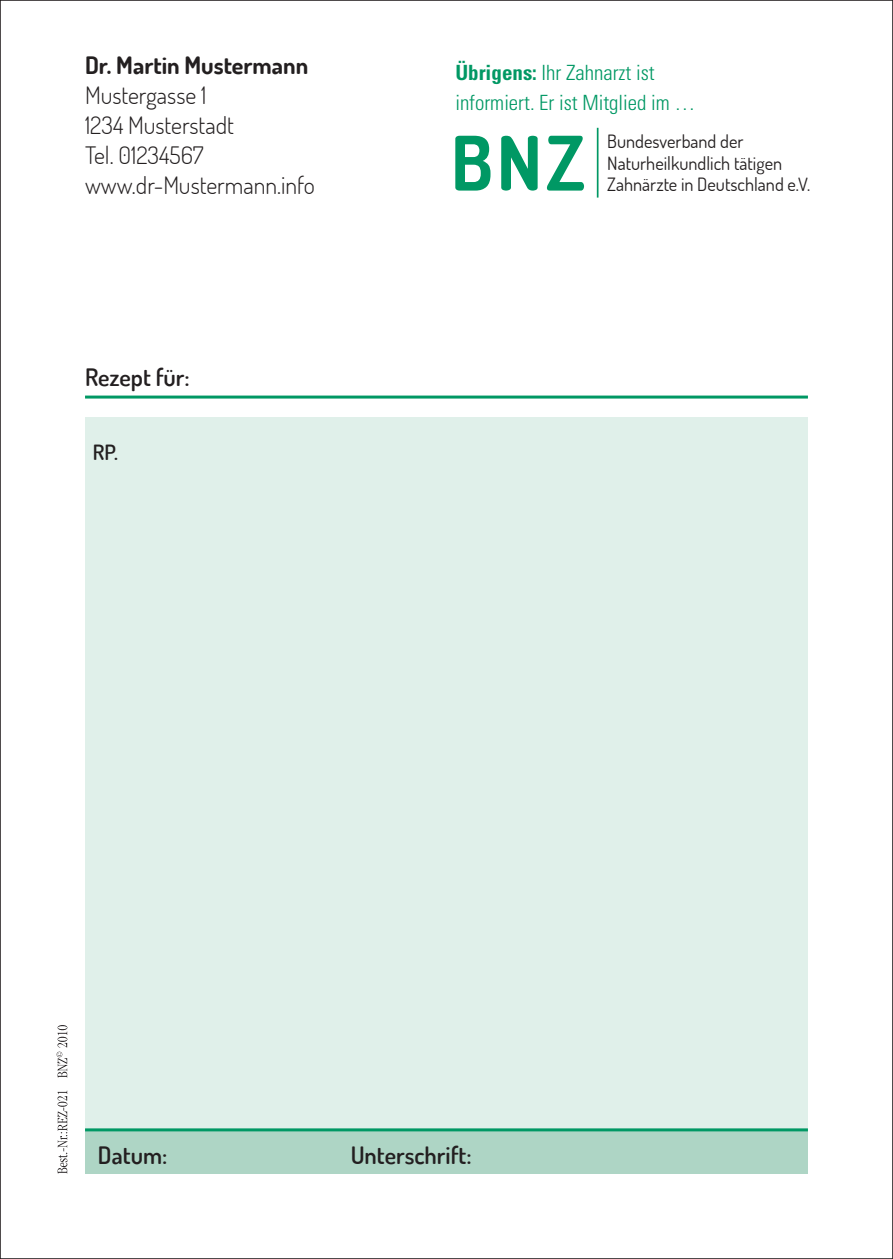
<style>
.page{position:relative;width:893px;height:1259px;background:#fff}
.page>*{position:absolute;margin:0;border:0;box-sizing:border-box;transform-origin:0 0}
.t1{font:300 24px/30px "Dosis";color:#231f20}
.t2{font:600 24px "Dosis";color:#231f20}
.t3{font:700 24px "Dosis";color:#231f20}
.t4{font:300 condensed 21px/30px "Univers LT Std";color:#009864}
.t5{font:600 21px "Dosis";color:#231f20}
.t6{font:18.3px/21.3px "Dosis";color:#231f20}
.s1{font-weight:700}
</style>
<div class="page">
<div style="left:85px;top:418px;width:723px;height:756px;background:#e0f0ea"></div>
<div style="left:85px;top:1131px;width:723px;height:43px;background:#aed5c5"></div>
<hr style="left:85px;top:395px;width:723px;height:3px;background:#009864">
<hr style="left:85px;top:1128px;width:723px;height:3px;background:#009864">
<svg style="left:57px;top:1025px;width:11px;height:148px"></svg>
<svg style="left:455px;top:136px;width:35px;height:55px"></svg>
<svg style="left:501px;top:136px;width:37px;height:55px"></svg>
<svg style="left:547px;top:136px;width:37px;height:55px"></svg>
<hr style="left:597px;top:128px;width:1px;height:70px;background:#009864">
<h1 class="t3" style="left:85px;top:50px;width:225px">Dr. Martin Mustermann</h1>
<h1 class="t1" style="left:85px;top:80px;width:231px">Mustergasse 1<br>1234 Musterstadt<br>Tel. 01234567 www.dr-Mustermann.info</h1>
<h1 class="t2" style="left:85px;top:362px;width:106px">Rezept für:</h1>
<p class="t5" style="left:93px;top:438px;width:27px">RP.</p>
<p class="t4" style="left:455px;top:58px;width:242px"><span class="s1">Übrigens:</span> Ihr Zahnarzt ist informiert. Er ist Mitglied im …</p>
<p class="t6" style="left:607px;top:131px;width:205px">Bundesverband der<br>Naturheilkundlich tätigen<br>Zahnärzte in Deutschland e.V.</p>
<h1 class="t2" style="left:98px;top:1139px;width:71px">Datum:</h1>
<h1 class="t2" style="left:351px;top:1139px;width:122px">Unterschrift:</h1>
</div>
